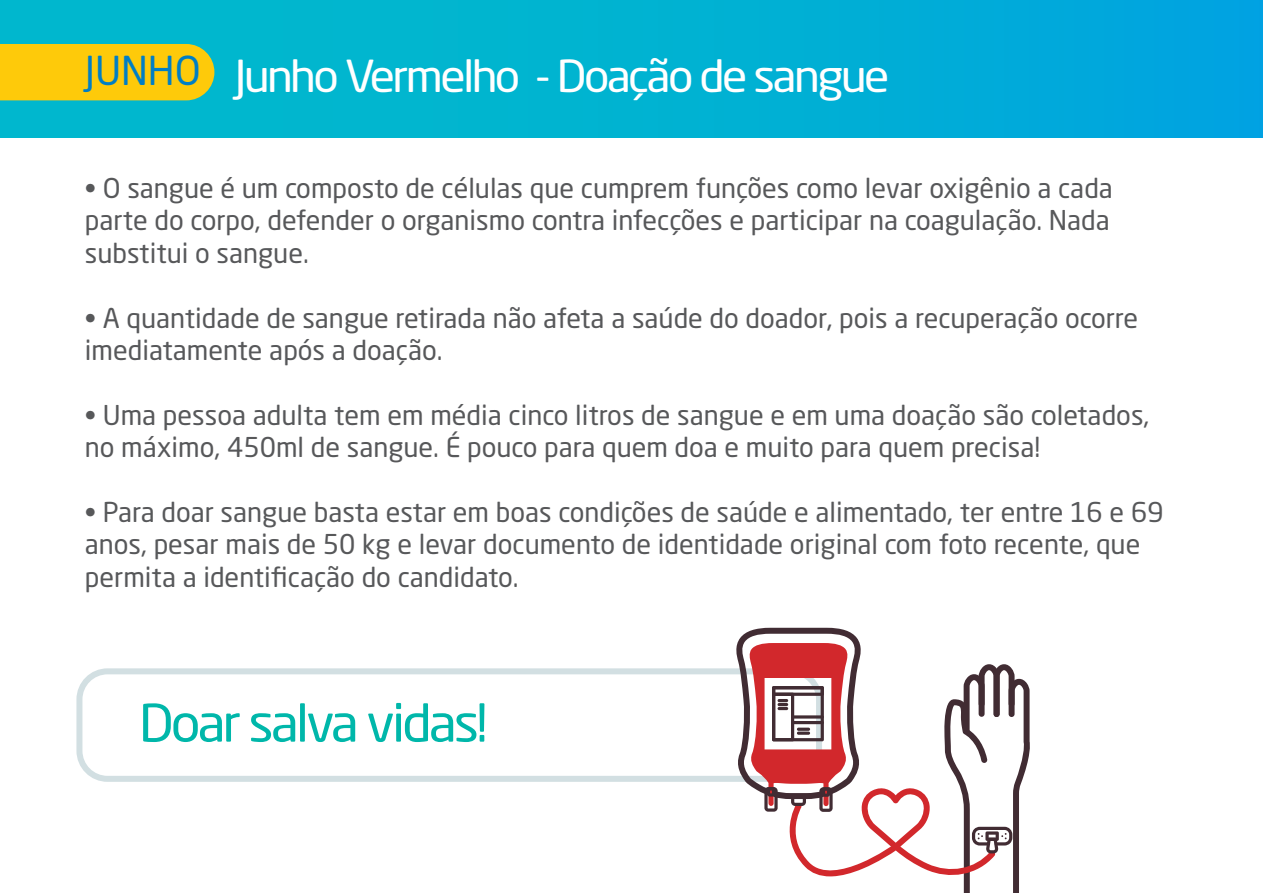
<style>
.page{position:relative;width:1263px;height:893px;background:#fff}
.page>*{position:absolute;margin:0;border:0;box-sizing:border-box;transform-origin:0 0}
.t1{font:51.15px "Neo Sans Std";letter-spacing:-.06em;color:#00b7aa;scale:1.07 1}
.t2{font:43.65px "Neo Sans Std";letter-spacing:-.06em;color:#fff;scale:1.07 1}
.t3{font:39.45px "Neo Sans Std";color:#007ec5}
.t4{font:27px/32.4px "Neo Sans Std";color:#57585a}
</style>
<div class="page">
<div style="left:0;top:0;width:1263px;height:137px;background:linear-gradient(to right,#02bbc9,#00a6de)"></div>
<div style="left:0;top:44px;width:214px;height:56px;background:#feca0a"></div>
<div style="left:76px;top:668px;width:746px;height:114px;border:6px solid #d2dfe2;border-radius:28px"></div>
<svg style="left:734px;top:628px;width:296px;height:265px"></svg>
<h3 class="t3" style="left:85px;top:46px;width:117px">JUNHO</h3>
<h2 class="t2" style="left:234px;top:49px;width:613px">Junho Vermelho - Doação de sangue</h2>
<p class="t4" style="left:85px;top:171px;width:1029px;text-align:justify">• O sangue é um composto de células que cumprem funções como levar oxigênio a cada parte do corpo, defender o organismo contra infecções e participar na coagulação. Nada substitui o sangue.</p>
<p class="t4" style="left:85px;top:301px;width:1055px">• A quantidade de sangue retirada não afeta a saúde do doador, pois a recuperação ocorre imediatamente após a doação.</p>
<p class="t4" style="left:85px;top:398px;width:1066px">• Uma pessoa adulta tem em média cinco litros de sangue e em uma doação são coletados, no máximo, 450ml de sangue. É pouco para quem doa e muito para quem precisa!</p>
<p class="t4" style="left:85px;top:495px;width:1080px">• Para doar sangue basta estar em boas condições de saúde e alimentado, ter entre 16 e 69 anos, pesar mais de 50 kg e levar documento de identidade original com foto recente, que permita a identificação do candidato.</p>
<h1 class="t1" style="left:139px;top:691px;width:328px">Doar salva vidas!</h1>
</div>
